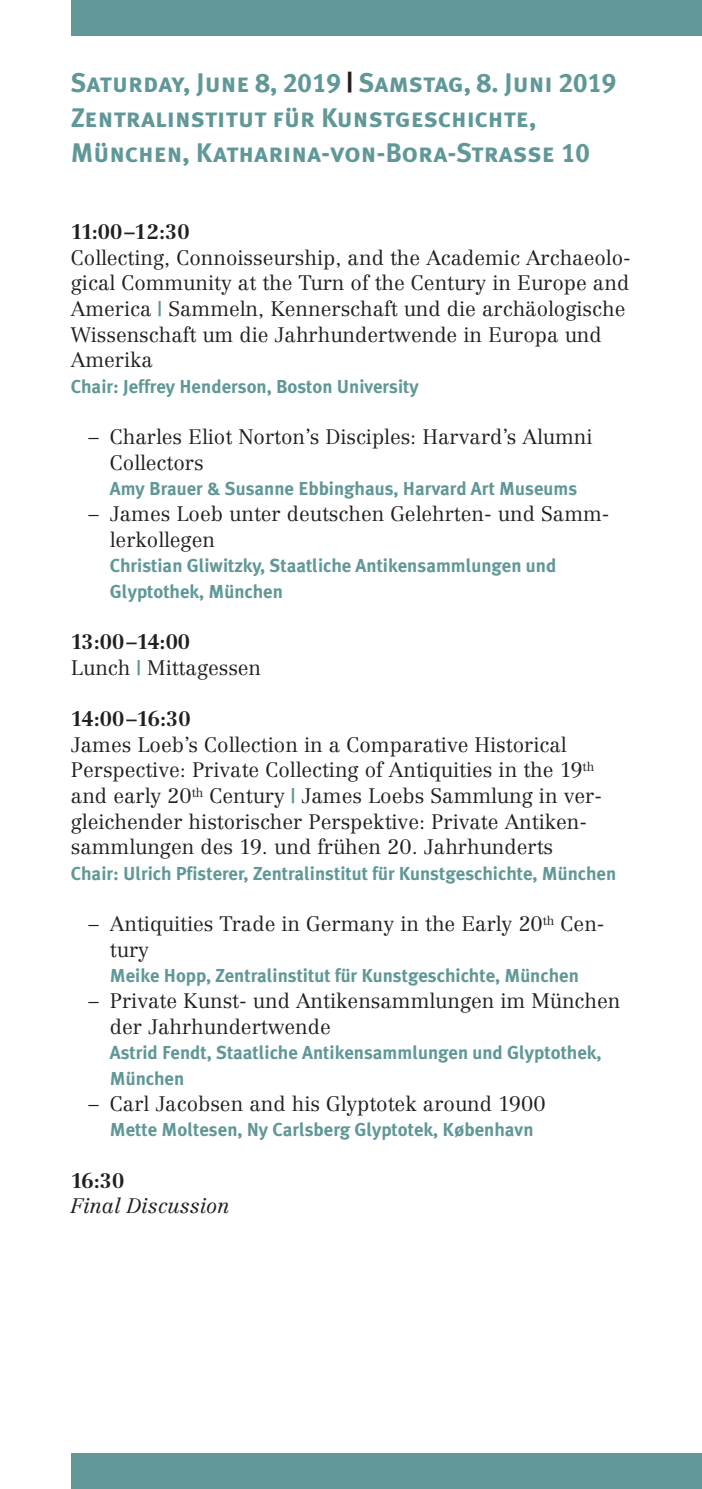
<style>
.page{position:relative;width:702px;height:1489px;background:#fff}
.page>*{position:absolute;margin:0;border:0;box-sizing:border-box;transform-origin:0 0}
.t1{font:27px/35px "Meta Plus Bold Caps";color:#609797}
.t2{font:300 20.5px/25.8px "Centennial";color:#231f20}
.t3{font:700 20.5px "Centennial";color:#231f20}
.t4{font:italic 300 20.5px "Centennial";color:#231f20}
.t5{font:700 18.75px/25.8px "Meta Plus";color:#609797}
.s1{color:#231f20}
.s2{font-weight:900;color:#609797}
</style>
<div class="page">
<div style="left:71px;top:0;width:631px;height:35px;background:#609797"></div>
<div style="left:71px;top:1453px;width:631px;height:35px;background:#609797"></div>
<p class="t1" style="left:71px;top:65px;width:547px">Saturday, June 8, 2019 <span class="s1">|</span> Samstag, 8. Juni 2019</p>
<p class="t1" style="left:71px;top:100px;width:520px">Zentralinstitut für Kunstgeschichte,<br>München, Katharina-von-Bora-Straße 10</p>
<p class="t3" style="left:71px;top:223px;width:120px">11:00–12:30</p>
<p class="t2" style="left:71px;top:246px;width:561px">Collecting, Connoisseurship, and the Academic Archaeolo&shy;gical Community at the Turn of the Century in Europe and America <span class="s2">|</span> Sammeln, Kennerschaft und die archäologische Wissenschaft um die Jahrhundertwende in Europa und Amerika</p>
<p class="t5" style="left:71px;top:375px;width:349px">Chair: Jeffrey Henderson, Boston University</p>
<p class="t2" style="left:110px;top:426px;width:484px;text-indent:-21px">– Charles Eliot Norton’s Disciples: Harvard’s Alumni<br>Collectors</p>
<p class="t5" style="left:110px;top:477px;width:469px">Amy Brauer &amp; Susanne Ebbinghaus, Harvard Art Museums</p>
<p class="t2" style="left:110px;top:502px;width:501px;text-indent:-21px">– James Loeb unter deutschen Gelehrten- und Samm&shy;lerkollegen</p>
<p class="t5" style="left:110px;top:554px;width:448px">Christian Gliwitzky, Staatliche Antikensammlungen und<br>Glyptothek, München</p>
<p class="t3" style="left:71px;top:633px;width:121px">13:00–14:00</p>
<p class="t2" style="left:71px;top:656px;width:192px">Lunch <span class="s2">|</span> Mittagessen</p>
<p class="t3" style="left:71px;top:710px;width:121px">14:00–16:30</p>
<p class="t2" style="left:71px;top:733px;width:532px">James Loeb’s Collection in a Comparative Historical Perspective: Private Collecting of Antiquities in the 19<sup>th </sup>and early 20<sup>th</sup> Century <span class="s2">|</span> James Loebs Sammlung in ver&shy;gleichender historischer Perspektive: Private Antiken&shy;sammlungen des 19. und frühen 20. Jahrhunderts</p>
<p class="t5" style="left:71px;top:861px;width:547px">Chair: Ulrich Pfisterer, Zentralinstitut für Kunstgeschichte, München</p>
<p class="t2" style="left:110px;top:912px;width:496px;text-indent:-21px">– Antiquities Trade in Germany in the Early 20<sup>th</sup> Cen&shy;tury</p>
<p class="t5" style="left:110px;top:964px;width:470px">Meike Hopp, Zentralinstitut für Kunstgeschichte, München</p>
<p class="t2" style="left:110px;top:989px;width:512px;text-indent:-21px">– Private Kunst- und Antikensammlungen im München der Jahrhundertwende</p>
<p class="t5" style="left:110px;top:1041px;width:493px">Astrid Fendt, Staatliche Antikensammlungen und Glyptothek,<br>München</p>
<p class="t2" style="left:89px;top:1092px;width:458px">– Carl Jacobsen and his Glyptotek around 1900</p>
<p class="t5" style="left:110px;top:1118px;width:425px">Mette Moltesen, Ny Carlsberg Glyptotek, København</p>
<p class="t3" style="left:71px;top:1171px;width:55px">16:30</p>
<p class="t4" style="left:71px;top:1197px;width:160px">Final Discussion</p>
</div>
